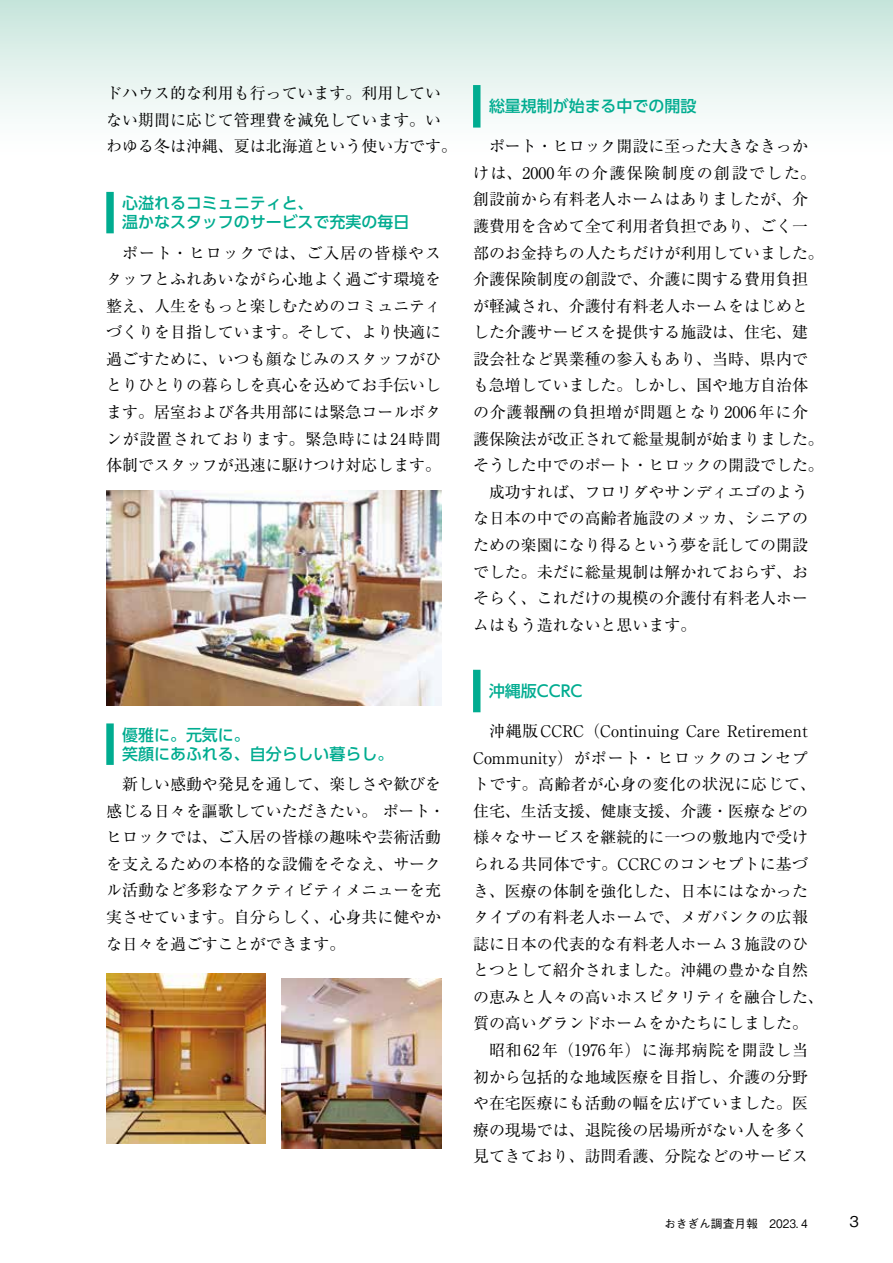
<style>
.page{position:relative;width:893px;height:1263px;background:#fff}
.page>*{position:absolute;margin:0;border:0;box-sizing:border-box;transform-origin:0 0}
.t1{font:15.9px/26.5px "Ryumin Pr 6 N";color:#000}
.t2{font:500 15.9px/19px "UD Shin Go Pro";color:#00ac90}
.t3{font:15.9px "Ryumin Pr 6 N";letter-spacing:.095em;color:#000}
.t4{font:15.9px "Ryumin Pr 6 N";letter-spacing:.045em;color:#000}
.t5{font:500 14.85px "Gothic BBB Pr 6 N";color:#000}
.t6{font:500 11.7px "Gothic BBB Pr 6 N";color:#000}
</style>
<div class="page">
<div style="left:0;top:0;width:893px;height:162px;background:linear-gradient(to bottom,#c8e6dc,#fff)"></div>
<div style="left:106px;top:192px;width:8px;height:41px;background:#00ac90"></div>
<div style="left:106px;top:723px;width:8px;height:42px;background:#00ac90"></div>
<div style="left:473px;top:85px;width:7px;height:43px;background:#00ac90"></div>
<div style="left:473px;top:670px;width:7px;height:42px;background:#00ac90"></div>
<img style="left:106px;top:491px;width:335px;height:214px">
<img style="left:282px;top:978px;width:159px;height:170px">
<img style="left:106px;top:974px;width:160px;height:170px">
<p class="t1" style="left:106px;top:79px;width:352px">ドハウス的な利用も行っています。利用していない期間に応じて管理費を減免しています。いわゆる冬は沖縄、夏は北海道という使い方です。</p>
<p class="t2" style="left:122px;top:193px;width:289px">心溢れるコミュニティと、<br>温かなスタッフのサービスで充実の毎日</p>
<p class="t1" style="left:106px;top:238px;width:336px;text-align:justify;text-indent:16px">ポート・ヒロックでは、ご入居の皆様やスタッフとふれあいながら心地よく過ごす環境を整え、人生をもっと楽しむためのコミュニティづくりを目指しています。そして、より快適に過ごすために、いつも顔なじみのスタッフがひとりひとりの暮らしを真心を込めてお手伝いします。居室および各共用部には緊急コールボタンが設置されております。緊急時には24時間体制でスタッフが迅速に駆けつけ対応します。</p>
<p class="t2" style="left:122px;top:725px;width:273px">優雅に。元気に。<br>笑顔にあふれる、自分らしい暮らし。</p>
<p class="t1" style="left:106px;top:770px;width:340px;text-indent:16px">新しい感動や発見を通して、楽しさや歓びを感じる日々を謳歌していただきたい。 ポート・ヒロックでは、ご入居の皆様の趣味や芸術活動を支えるための本格的な設備をそなえ、サークル活動など多彩なアクティビティメニューを充実させています。自分らしく、心身共に健やかな日々を過ごすことができます。</p>
<p class="t2" style="left:489px;top:96px;width:209px">総量規制が始まる中での開設</p>
<p class="t1" style="left:489px;top:132px;width:320px">ポート・ヒロック開設に至った大きなきっか</p>
<p class="t3" style="left:473px;top:160px;width:344px">けは、2000年の介護保険制度の創設でした。</p>
<p class="t1" style="left:473px;top:185px;width:336px">創設前から有料老人ホームはありましたが、介</p>
<p class="t1" style="left:473px;top:212px;width:336px">護費用を含めて全て利用者負担であり、ごく一</p>
<p class="t1" style="left:473px;top:238px;width:352px">部のお金持ちの人たちだけが利用していました。</p>
<p class="t1" style="left:473px;top:265px;width:336px">介護保険制度の創設で、介護に関する費用負担</p>
<p class="t1" style="left:473px;top:292px;width:336px">が軽減され、介護付有料老人ホームをはじめと</p>
<p class="t1" style="left:473px;top:318px;width:336px">した介護サービスを提供する施設は、住宅、建</p>
<p class="t1" style="left:473px;top:345px;width:336px">設会社など異業種の参入もあり、当時、県内で</p>
<p class="t1" style="left:473px;top:371px;width:336px">も急増していました。しかし、国や地方自治体</p>
<p class="t4" style="left:473px;top:400px;width:336px">の介護報酬の負担増が問題となり2006年に介</p>
<p class="t1" style="left:473px;top:425px;width:352px">護保険法が改正されて総量規制が始まりました。</p>
<p class="t1" style="left:473px;top:451px;width:352px">そうした中でのポート・ヒロックの開設でした。</p>
<p class="t1" style="left:489px;top:478px;width:320px">成功すれば、フロリダやサンディエゴのよう</p>
<p class="t1" style="left:473px;top:504px;width:336px">な日本の中での高齢者施設のメッカ、シニアの</p>
<p class="t1" style="left:473px;top:531px;width:336px">ための楽園になり得るという夢を託しての開設</p>
<p class="t1" style="left:473px;top:557px;width:336px">でした。未だに総量規制は解かれておらず、お</p>
<p class="t1" style="left:473px;top:584px;width:336px">そらく、これだけの規模の介護付有料老人ホー</p>
<p class="t1" style="left:473px;top:611px;width:225px">ムはもう造れないと思います。</p>
<p class="t2" style="left:489px;top:681px;width:95px">沖縄版CCRC</p>
<p class="t1" style="left:473px;top:717px;width:352px;text-indent:16px">沖縄版CCRC（Continuing Care Retirement<br>Community）がポート・ヒロックのコンセプトです。高齢者が心身の変化の状況に応じて、住宅、生活支援、健康支援、介護・医療などの様々なサービスを継続的に一つの敷地内で受けられる共同体です。CCRCのコンセプトに基づき、医療の体制を強化した、日本にはなかったタイプの有料老人ホームで、メガバンクの広報誌に日本の代表的な有料老人ホーム３施設のひとつとして紹介されました。沖縄の豊かな自然の恵みと人々の高いホスピタリティを融合した、質の高いグランドホームをかたちにしました。</p>
<p class="t1" style="left:473px;top:1036px;width:336px;text-align:justify;text-indent:16px">昭和62年（1976年）に海邦病院を開設し当初から包括的な地域医療を⽬ 指し、介護の分野や在宅医療にも活動の幅を広げていました。医療の現場では、退院後の居場所がない人を多く見てきており、訪問看護、分院などのサービス</p>
<p class="t6" style="left:664px;top:1214px;width:145px">おきぎん調査月報　2023. 4</p>
<p class="t5" style="left:850px;top:1210px;width:11px">3</p>
</div>
